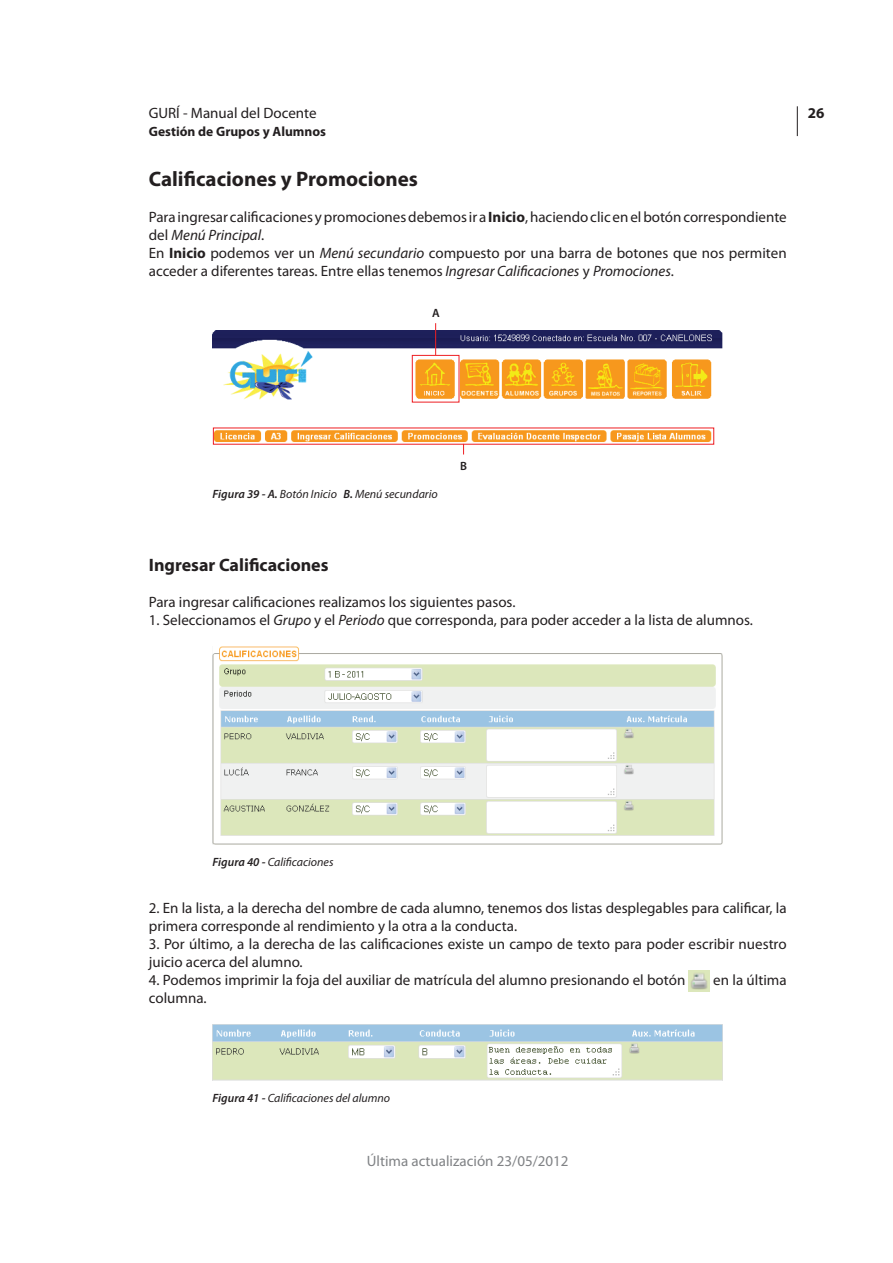
<style>
.page{position:relative;width:893px;height:1263px;background:#fff}
.page>*{position:absolute;margin:0;border:0;box-sizing:border-box;transform-origin:0 0}
.t1{font:700 21px "Myriad Pro";color:#231f20}
.t2{font:700 18px "Myriad Pro";color:#231f20}
.t3{font:15px/18px "Myriad Pro";color:#231f20}
.t4{font:15px "Myriad Pro";color:#808285}
.t5{font:700 15px "Myriad Pro";color:#231f20}
.t6{font:700 13.5px "Myriad Pro";color:#231f20}
.t7{font:italic 12px "Myriad Pro";color:#231f20}
.t8{font:600 12px "Myriad Pro";color:#231f20}
.s1{font-weight:700}
.s2{font-style:italic}
.s3{font-weight:600}
</style>
<div class="page">
<hr style="left:797px;top:106px;width:1px;height:30px;background:#231f20">
<img style="left:689px;top:970px;width:21px;height:21px">
<img style="left:213px;top:330px;width:510px;height:114px">
<hr style="left:435px;top:323px;width:1px;height:32px;background:#ee1f23">
<div style="left:412px;top:355px;width:47px;height:47px;border:1px solid #ee1f23"></div>
<img style="left:213px;top:646px;width:510px;height:198px">
<img style="left:213px;top:1025px;width:510px;height:55px">
<p class="t3" style="left:149px;top:103px;width:169px">GURÍ - Manual del Docente</p>
<p class="t6" style="left:149px;top:122px;width:179px">Gestión de Grupos y Alumnos</p>
<h1 class="t1" style="left:149px;top:165px;width:271px">Calificaciones y Promociones</h1>
<p class="t3" style="left:149px;top:208px;width:639px">Para ingresar calificaciones y promociones debemos ir a <span class="s1">Inicio</span>, haciendo clic en el botón correspondiente del <span class="s2">Menú Principal</span>.<br>En <span class="s1">Inicio</span> podemos ver un <span class="s2">Menú secundario</span> compuesto por una barra de botones que nos permiten acceder a diferentes tareas. Entre ellas tenemos <span class="s2">Ingresar Calificaciones</span> y <span class="s2">Promociones</span>.</p>
<p class="t8" style="left:432px;top:305px;width:9px">A</p>
<p class="t5" style="left:808px;top:103px;width:18px">26</p>
<p class="t7" style="left:213px;top:486px;width:227px"><span class="s3">Figura 39 - A.</span> Botón Inicio <span class="s3">B.</span> Menú secundario</p>
<p class="t8" style="left:460px;top:458px;width:8px">B</p>
<p class="t2" style="left:149px;top:553px;width:181px">Ingresar Calificaciones</p>
<p class="t3" style="left:149px;top:593px;width:368px">Para ingresar calificaciones realizamos los siguientes pasos.</p>
<p class="t3" style="left:149px;top:611px;width:606px">1. Seleccionamos el <span class="s2">Grupo</span> y el <span class="s2">Periodo</span> que corresponda, para poder acceder a la lista de alumnos.</p>
<p class="t7" style="left:213px;top:855px;width:122px"><span class="s3">Figura 40 -</span> Calificaciones</p>
<p class="t3" style="left:149px;top:899px;width:639px">2. En la lista, a la derecha del nombre de cada alumno, tenemos dos listas desplegables para calificar, la primera corresponde al rendimiento y la otra a la conducta.</p>
<p class="t3" style="left:149px;top:935px;width:639px">3. Por último, a la derecha de las calificaciones existe un campo de texto para poder escribir nuestro juicio acerca del alumno.</p>
<p class="t3" style="left:149px;top:971px;width:538px">4. Podemos imprimir la foja del auxiliar de matrícula del alumno presionando el botón</p>
<p class="t3" style="left:713px;top:971px;width:75px">en la última</p>
<p class="t3" style="left:149px;top:989px;width:59px">columna.</p>
<p class="t7" style="left:213px;top:1090px;width:179px"><span class="s3">Figura 41 -</span> Calificaciones del alumno</p>
<p class="t4" style="left:367px;top:1151px;width:203px">Última actualización 23/05/2012</p>
</div>
